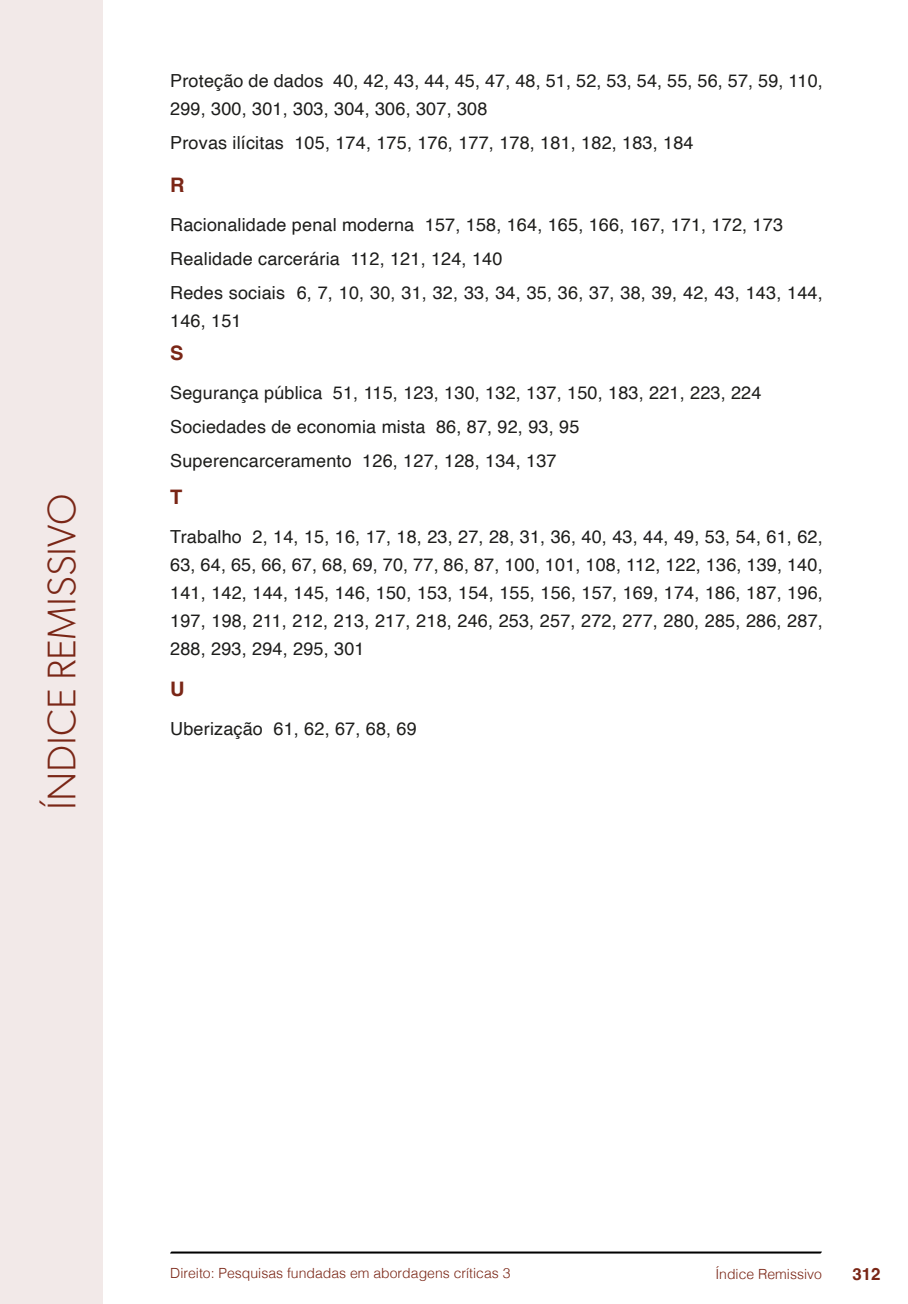
<style>
.page{position:relative;width:908px;height:1304px;background:#fff}
.page>*{position:absolute;margin:0;border:0;box-sizing:border-box;transform-origin:0 0}
.t1{font:300 40px "Gibson";color:#7a2616}
.t2{font:700 20px "Helvetica";color:#7a2616}
.t3{font:18px/28px "Helvetica";letter-spacing:.01em;color:#1d1d1b}
.t4{font:700 16.8px "Helvetica";color:#7a2616}
.t5{font:300 14px "Helvetica";color:#7a2616}
</style>
<div class="page">
<svg style="left:170px;top:1251px;width:651px;height:3px;background:#515151"></svg>
<div style="left:0;top:0;width:103px;height:1304px;background:#f2e9e8"></div>
<h1 class="t1" style="left:37px;top:810px;width:317px;rotate:-90deg">ÍNDICE REMISSIVO</h1>
<p class="t3" style="left:170px;top:67px;width:653px">Proteção de dados 40, 42, 43, 44, 45, 47, 48, 51, 52, 53, 54, 55, 56, 57, 59, 110,<br>299, 300, 301, 303, 304, 306, 307, 308</p>
<p class="t3" style="left:170px;top:129px;width:524px">Provas ilícitas 105, 174, 175, 176, 177, 178, 181, 182, 183, 184</p>
<p class="t2" style="left:170px;top:173px;width:16px">R</p>
<p class="t3" style="left:170px;top:209px;width:653px;line-height:33.6px">Racionalidade penal moderna 157, 158, 164, 165, 166, 167, 171, 172, 173<br>Realidade carcerária 112, 121, 124, 140<br>Redes sociais 6, 7, 10, 30, 31, 32, 33, 34, 35, 36, 37, 38, 39, 42, 43, 143, 144,</p>
<p class="t3" style="left:170px;top:307px;width:73px">146, 151</p>
<p class="t2" style="left:170px;top:341px;width:15px">S</p>
<p class="t3" style="left:170px;top:377px;width:592px;line-height:33.6px">Segurança pública 51, 115, 123, 130, 132, 137, 150, 183, 221, 223, 224<br>Sociedades de economia mista 86, 87, 92, 93, 95<br>Superencarceramento 126, 127, 128, 134, 137</p>
<p class="t2" style="left:170px;top:485px;width:14px">T</p>
<p class="t3" style="left:170px;top:524px;width:653px;text-align:justify">Trabalho 2, 14, 15, 16, 17, 18, 23, 27, 28, 31, 36, 40, 43, 44, 49, 53, 54, 61, 62, 63, 64, 65, 66, 67, 68, 69, 70, 77, 86, 87, 100, 101, 108, 112, 122, 136, 139, 140, 141, 142, 144, 145, 146, 150, 153, 154, 155, 156, 157, 169, 174, 186, 187, 196, 197, 198, 211, 212, 213, 217, 218, 246, 253, 257, 272, 277, 280, 285, 286, 287, 288, 293, 294, 295, 301</p>
<p class="t2" style="left:170px;top:677px;width:16px">U</p>
<p class="t3" style="left:170px;top:716px;width:248px">Uberização 61, 62, 67, 68, 69</p>
<p class="t5" style="left:170px;top:1261px;width:341px">Direito: Pesquisas fundadas em abordagens críticas 3</p>
<p class="t5" style="left:715px;top:1262px;width:108px">Índice Remissivo</p>
<p class="t4" style="left:851px;top:1264px;width:30px">312</p>
</div>
